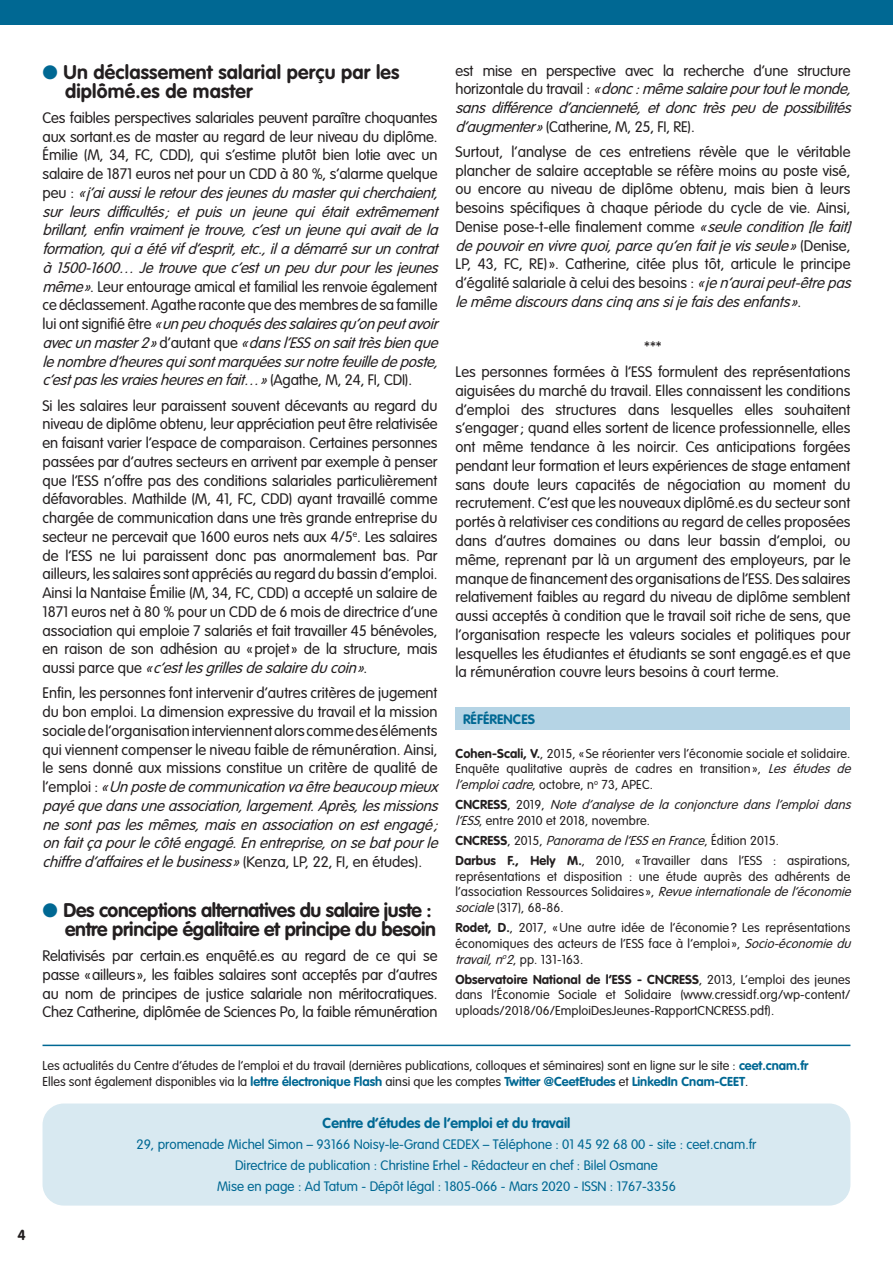
<style>
.page{position:relative;width:893px;height:1263px;background:#fff}
.page>*{position:absolute;margin:0;border:0;box-sizing:border-box;transform-origin:0 0}
.t1{font:700 19.5px/18.8px "VAG Rounded";letter-spacing:-.015em;color:#231f20;text-align:right}
.t2{font:700 19.5px/18.8px "VAG Rounded";letter-spacing:.01em;color:#231f20}
.t3{font:300 15px/18.8px "VAG Rounded";color:#231f20;text-align:justify}
.t4{font:italic 300 15px/18.8px "VAG Rounded";letter-spacing:-.01em;color:#231f20;text-align:justify}
.t5{font:700 14.25px "VAG Rounded";color:#006893}
.t6{font:700 14.25px "VAG Rounded";color:#231f20}
.t7{font:300 13.5px/21px "VAG Rounded";color:#006893;text-align:center}
.t8{font:700 13.5px "VAG Rounded";letter-spacing:.01em;color:#006893}
.t9{font:300 12.75px/15.8px "VAG Rounded";letter-spacing:.01em;color:#231f20;text-align:justify}
.t10{font:italic 300 12.75px/15.8px "VAG Rounded";letter-spacing:.01em;color:#231f20}
.s1{color:#006893}
.s2{font-style:normal}
.s3{font-style:italic}
.s4{font-weight:700}
.s5{font-weight:700;font-style:normal}
.s6{font-weight:700;color:#006893}
</style>
<div class="page">
<div style="left:455px;top:707px;width:395px;height:22px;background:#b5d4e5"></div>
<div style="left:0;top:0;width:893px;height:24px;background:#006893"></div>
<div style="left:43px;top:1103px;width:807px;height:102px;background:#d8e9f1;border-radius:21px"></div>
<hr style="left:43px;top:1044px;width:807px;height:2px;background:#006893">
<p class="t6" style="left:17px;top:1227px;width:10px">4</p>
<h1 class="t2" style="left:65px;top:63px;width:336px;text-indent:-23px"><span class="s1">●</span> Un déclassement salarial perçu par les diplômé.es de master</h1>
<p class="t4" style="left:43px;top:108px;width:397px"><span class="s2">Ces faibles perspectives salariales peuvent paraître choquantes aux sortant.es de master au regard de leur niveau du diplôme.<br>Émilie (M, 34, FC, CDD), qui s’estime plutôt bien lotie avec un salaire de 1871 euros net pour un CDD à 80 %, s’alarme quelque peu :</span> « j’ai aussi le retour des jeunes du master qui cherchaient, sur leurs difficultés; et puis un jeune qui était extrêmement brillant, enfin vraiment je trouve, c’est un jeune qui avait de la formation, qui a été vif d’esprit, etc., il a démarré sur un contrat à 1500-1600… Je trouve que c’est un peu dur pour les jeunes même»<span class="s2">. Leur entourage amical et familial les renvoie également ce déclassement. Agathe raconte que des membres de sa famille lui ont signifié être</span> «un peu choqués des salaires qu’on peut avoir avec un master 2» <span class="s2">d’autant que</span> «dans l’ESS on sait très bien que le nombre d’heures qui sont marquées sur notre feuille de poste, c’est pas les vraies heures en fait…» <span class="s2">(Agathe, M, 24, FI, CDI).</span></p>
<p class="t3" style="left:43px;top:396px;width:396px">Si les salaires leur paraissent souvent décevants au regard du niveau de diplôme obtenu, leur appréciation peut être relativisée en faisant varier l’espace de comparaison. Certaines personnes passées par d’autres secteurs en arrivent par exemple à penser que l’ESS n’offre pas des conditions salariales particulièrement défavorables. Mathilde (M, 41, FC, CDD) ayant travaillé comme chargée de communication dans une très grande entreprise du secteur ne percevait que 1600 euros nets aux 4/5<sup>e</sup>. Les salaires de l’ESS ne lui paraissent donc pas anormalement bas. Par ailleurs, les salaires sont appréciés au regard du bassin d’emploi.<br>Ainsi la Nantaise Émilie (M, 34, FC, CDD) a accepté un salaire de 1871 euros net à 80 % pour un CDD de 6 mois de directrice d’une association qui emploie 7 salariés et fait travailler 45 bénévoles, en raison de son adhésion au «projet » de la structure, mais aussi parce que <span class="s3">« c’est les grilles de salaire du coin»</span>.</p>
<p class="t3" style="left:43px;top:683px;width:396px">Enfin, les personnes font intervenir d’autres critères de jugement du bon emploi. La dimension expressive du travail et la mission sociale de l’organisation interviennent alors comme des éléments qui viennent compenser le niveau faible de rémunération. Ainsi, le sens donné aux missions constitue un critère de qualité de l’emploi : <span class="s3">«Un poste de communication va être beaucoup mieux payé que dans une association, largement. Après, les missions ne sont pas les mêmes, mais en association on est engagé; on fait ça pour le côté engagé. En entreprise, on se bat pour le chiffre d’affaires et le business »</span> (Kenza, LP, 22, FI, en études).</p>
<h1 class="t1" style="left:43px;top:901px;width:395px"><span class="s1">●</span> Des conceptions alternatives du salaire juste : entre principe égalitaire et principe du besoin</h1>
<p class="t3" style="left:43px;top:946px;width:396px">Relativisés par certain.es enquêté.es au regard de ce qui se passe «ailleurs», les faibles salaires sont acceptés par d’autres au nom de principes de justice salariale non méritocratiques.<br>Chez Catherine, diplômée de Sciences Po, la faible rémunération</p>
<p class="t4" style="left:455px;top:61px;width:396px"><span class="s2">est mise en perspective avec la recherche d’une structure horizontale du travail :</span> «donc : même salaire pour tout le monde, sans différence d’ancienneté, et donc très peu de possibilités d’augmenter» <span class="s2">(Catherine, M, 25, FI, RE).</span></p>
<p class="t3" style="left:455px;top:142px;width:396px">Surtout, l’analyse de ces entretiens révèle que le véritable plancher de salaire acceptable se réfère moins au poste visé, ou encore au niveau de diplôme obtenu, mais bien à leurs besoins spécifiques à chaque période du cycle de vie. Ainsi, Denise pose-t-elle finalement comme <span class="s3">« seule condition [le fait] de pouvoir en vivre quoi, parce qu’en fait je vis seule»</span> (Denise, LP, 43, FC, RE) ». Catherine, citée plus tôt, articule le principe d’égalité salariale à celui des besoins : <span class="s3">« je n’aurai peut-être pas le même discours dans cinq ans si je fais des enfants »</span>.</p>
<p class="t3" style="left:455px;top:334px;width:396px;line-height:25.2px;text-align:center">***<br>Les personnes formées à l’ESS formulent des représentations</p>
<p class="t3" style="left:455px;top:381px;width:396px">aiguisées du marché du travail. Elles connaissent les conditions d’emploi des structures dans lesquelles elles souhaitent s’engager; quand elles sortent de licence professionnelle, elles ont même tendance à les noircir. Ces anticipations forgées pendant leur formation et leurs expériences de stage entament sans doute leurs capacités de négociation au moment du recrutement. C’est que les nouveaux diplômé.es du secteur sont portés à relativiser ces conditions au regard de celles proposées dans d’autres domaines ou dans leur bassin d’emploi, ou même, reprenant par là un argument des employeurs, par le manque de financement des organisations de l’ESS. Des salaires relativement faibles au regard du niveau de diplôme semblent aussi acceptés à condition que le travail soit riche de sens, que l’organisation respecte les valeurs sociales et politiques pour lesquelles les étudiantes et étudiants se sont engagé.es et que la rémunération couvre leurs besoins à court terme.</p>
<p class="t8" style="left:463px;top:711px;width:73px">RÉFÉRENCES</p>
<p class="t9" style="left:455px;top:745px;width:396px"><span class="s4">Cohen-Scali, V.</span>, 2015, « Se réorienter vers l’économie sociale et solidaire.<br>Enquête qualitative auprès de cadres en transition », <span class="s3">Les études de l’emploi cadre</span>, octobre, n<sup>o</sup> 73, APEC.</p>
<p class="t10" style="left:455px;top:797px;width:396px"><span class="s5">CNCRESS</span><span class="s2">, 2019,</span> Note d’analyse de la conjoncture dans l’emploi dans l’ESS<span class="s2">, entre 2010 et 2018, novembre.</span></p>
<p class="t9" style="left:455px;top:830px;width:396px;line-height:20px"><span class="s4">CNCRESS</span>, 2015, <span class="s3">Panorama de l’ESS en France</span>, Édition 2015.<br><span class="s4">Darbus F., Hely M.</span>, 2010, « Travailler dans l’ESS : aspirations,</p>
<p class="t9" style="left:455px;top:868px;width:396px">représentations et disposition : une étude auprès des adhérents de l’association Ressources Solidaires », <span class="s3">Revue internationale de l’économie sociale</span> (317), 68-86.</p>
<p class="t9" style="left:455px;top:920px;width:396px"><span class="s4">Rodet, D.</span>, 2017, «Une autre idée de l’économie ? Les représentations économiques des acteurs de l’ESS face à l’emploi », <span class="s3">Socio-économie du travail, n</span><sup>o</sup><span class="s3">2</span>, pp. 131-163.</p>
<p class="t9" style="left:455px;top:971px;width:396px"><span class="s4">Observatoire National de l’ESS - CNCRESS</span>, 2013, L’emploi des jeunes dans l’Économie Sociale et Solidaire (www.cressidf.org/wp-content/ uploads/2018/06/EmploiDesJeunes-RapportCNCRESS.pdf).</p>
<p class="t9" style="left:43px;top:1058px;width:767px;line-height:15.3px">Les actualités du Centre d’études de l’emploi et du travail (dernières publications, colloques et séminaires) sont en ligne sur le site : <span class="s6">ceet.cnam.fr<br></span>Elles sont également disponibles via la <span class="s6">lettre électronique Flash</span> ainsi que les comptes <span class="s6">Twitter @CeetEtudes</span> et <span class="s6">LinkedIn Cnam-CEET</span>.</p>
<p class="t5" style="left:323px;top:1115px;width:249px">Centre d’études de l’emploi et du travail</p>
<p class="t7" style="left:136px;top:1134px;width:622px">29, promenade Michel Simon – 93166 Noisy-le-Grand CEDEX – Téléphone : 01 45 92 68 00 - site : ceet.cnam.fr<br>Directrice de publication : Christine Erhel - Rédacteur en chef : Bilel Osmane<br>Mise en page : Ad Tatum - Dépôt légal : 1805-066 - Mars 2020 - ISSN : 1767-3356</p>
</div>
